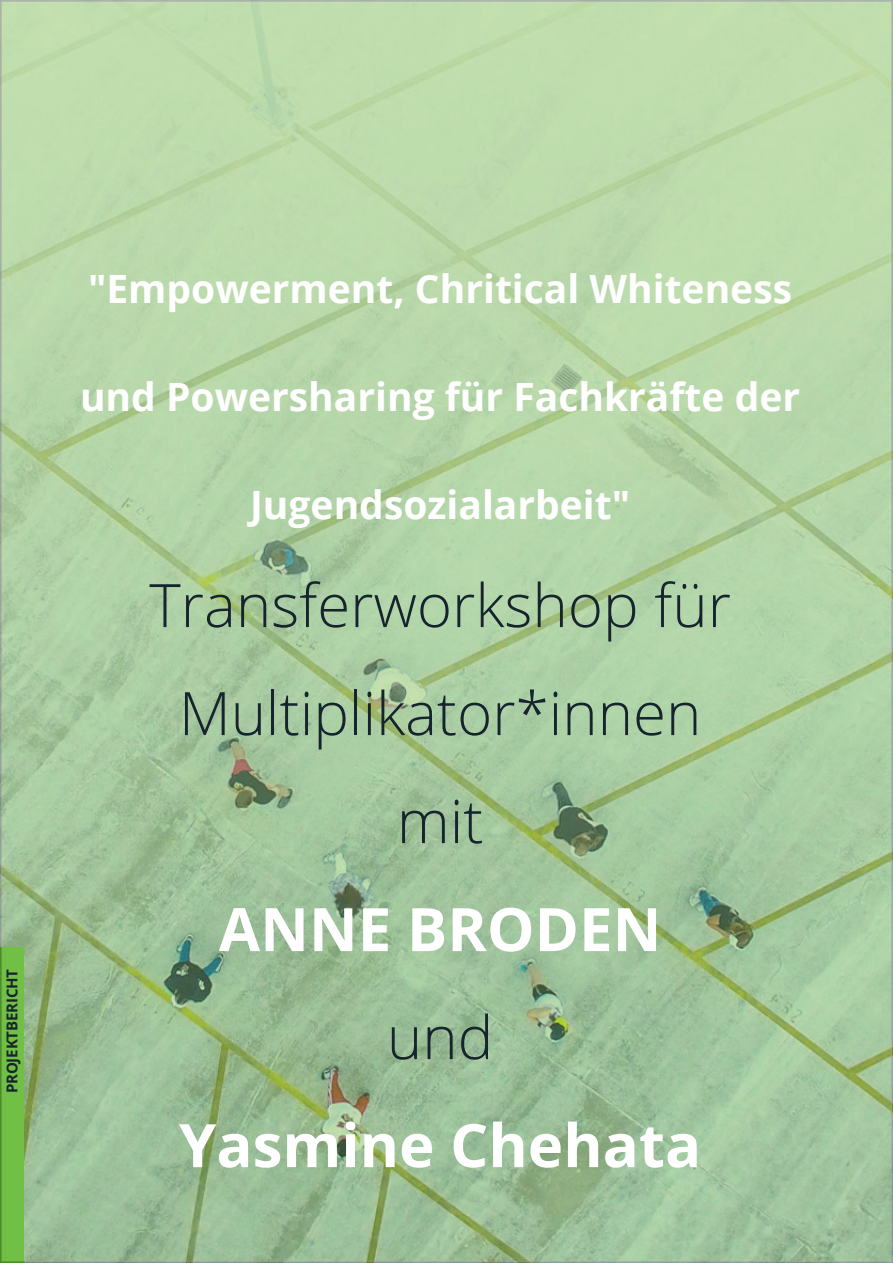
<style>
.page{position:relative;width:893px;height:1263px;background:#fff}
.page>*{position:absolute;margin:0;border:0;box-sizing:border-box;transform-origin:0 0}
.t1{font:300 60px/108px "Open Sans";color:#16242e;text-align:center}
.t2{font:700 60px "Open Sans";color:#fff}
.t3{font:700 39px "Open Sans";color:#fff}
.t4{font:700 15px "Open Sans";letter-spacing:-.01em;color:#16242e}
</style>
<div class="page">
<img style="left:1px;top:1px;width:891px;height:1261px">
<svg style="left:0;top:947px;width:24px;height:316px;background:#6ebb42"></svg>
<p class="t4" style="left:1px;top:1093px;width:126px;rotate:-90deg">PROJEKTBERICHT</p>
<p class="t3" style="left:88px;top:261px;width:706px">"Empowerment, Chritical Whiteness</p>
<p class="t3" style="left:80px;top:369px;width:722px">und Powersharing für Fachkräfte der</p>
<p class="t3" style="left:250px;top:477px;width:382px">Jugendsozialarbeit"</p>
<h1 class="t1" style="left:149px;top:550px;width:583px">Transferworkshop für<br>Multiplikator*innen mit</h1>
<h1 class="t2" style="left:219px;top:887px;width:444px">ANNE BRODEN</h1>
<h1 class="t1" style="left:387px;top:982px;width:108px">und</h1>
<h1 class="t2" style="left:179px;top:1103px;width:524px">Yasmine Chehata</h1>
</div>
